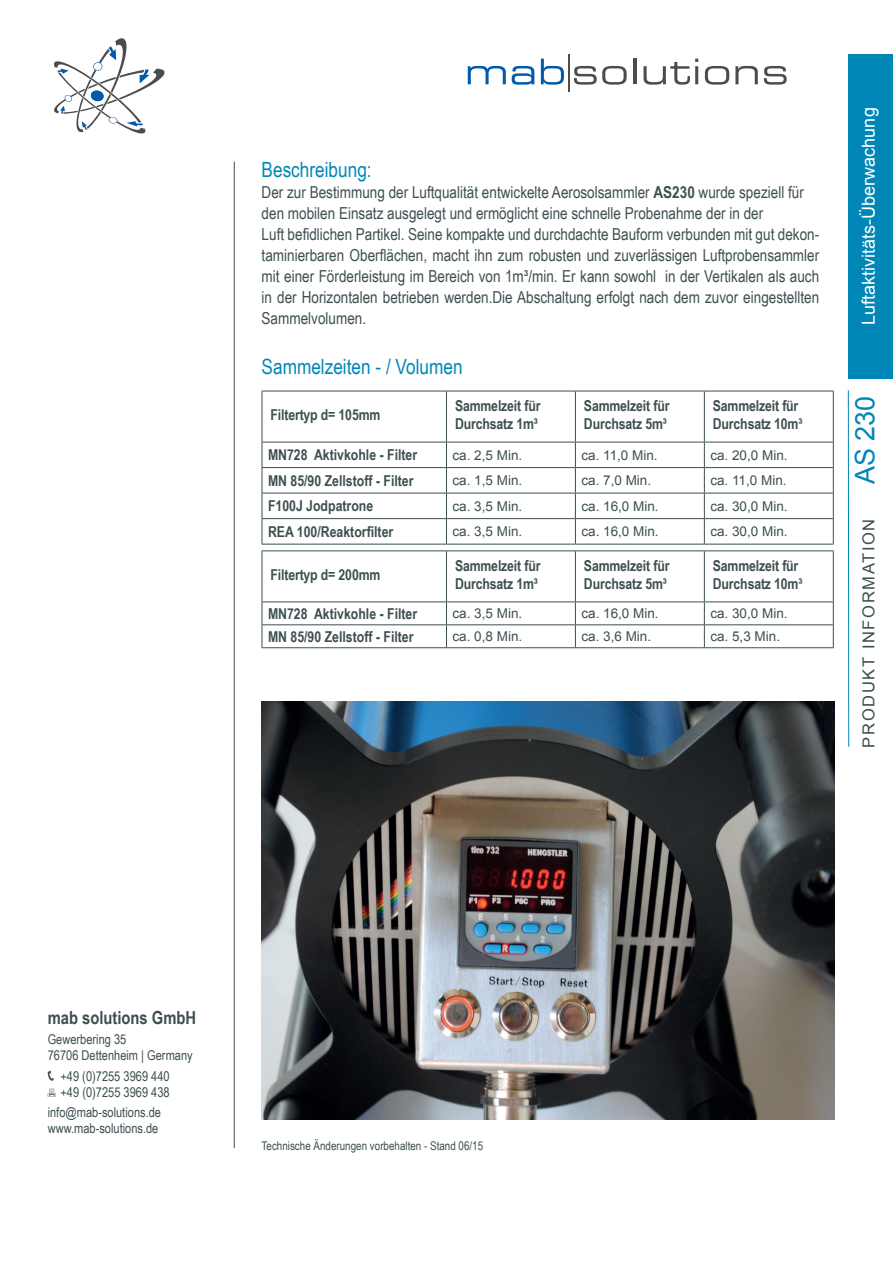
<style>
.page{position:relative;width:893px;height:1263px;background:#fff}
.page>*{position:absolute;margin:0;border:0;box-sizing:border-box;transform-origin:0 0}
.t1{font:27px "Arial";color:#0087b8}
.t2{font:21px "Arial Narrow";color:#0087b8}
.t3{font:18px "Arial";color:#fff}
.t4{font:700 18px "Arial Narrow";color:#3d4f51}
.t5{font:16.5px/21px "Arial Narrow";color:#3d4f51}
.t6{font:16.5px "Arial";letter-spacing:.1em;color:#3d4f51}
.t7{font:700 15px/18px "Arial Narrow";letter-spacing:-.01em;color:#3d4f51}
.t8{font:13.5px "Arial";color:#3d4f51}
.t9{font:13.5px/16.2px "Arial Narrow";color:#3d4f51}
.t10{font:12px "Arial Narrow";color:#3d4f51}
.s1{font-weight:700}
</style>
<div class="page">
<hr style="left:234px;top:162px;width:1px;height:986px;background:#3d4f51">
<svg style="left:468px;top:66px;width:38px;height:18px"></svg>
<svg style="left:512px;top:66px;width:22px;height:19px"></svg>
<svg style="left:541px;top:59px;width:23px;height:26px"></svg>
<svg style="left:574px;top:66px;width:53px;height:19px"></svg>
<hr style="left:633px;top:59px;width:3px;height:25px;background:#4b4c4d">
<svg style="left:644px;top:59px;width:54px;height:26px"></svg>
<svg style="left:705px;top:66px;width:24px;height:19px"></svg>
<svg style="left:735px;top:66px;width:23px;height:18px"></svg>
<svg style="left:764px;top:66px;width:23px;height:19px"></svg>
<hr style="left:569px;top:54px;width:1px;height:37px;background:#4b4c4d">
<svg style="left:54px;top:38px;width:111px;height:95px"></svg>
<hr style="left:848px;top:390px;width:1px;height:357px;background:#0087b8">
<div style="left:848px;top:54px;width:45px;height:324px;background:#0087b8"></div>
<svg style="left:47px;top:1070px;width:7px;height:11px"></svg>
<svg style="left:48px;top:1089px;width:8px;height:8px"></svg>
<img style="left:262px;top:702px;width:573px;height:418px">
<hr style="left:262px;top:391px;width:184px;height:1px;background:#3d4f51">
<hr style="left:262px;top:391px;width:1px;height:51px;background:#3d4f51">
<hr style="left:446px;top:391px;width:129px;height:1px;background:#3d4f51">
<hr style="left:446px;top:391px;width:1px;height:51px;background:#3d4f51">
<hr style="left:575px;top:391px;width:129px;height:1px;background:#3d4f51">
<hr style="left:575px;top:391px;width:1px;height:51px;background:#3d4f51">
<hr style="left:704px;top:391px;width:130px;height:1px;background:#3d4f51">
<hr style="left:704px;top:391px;width:1px;height:51px;background:#3d4f51">
<hr style="left:833px;top:391px;width:1px;height:51px;background:#3d4f51">
<hr style="left:262px;top:442px;width:184px;height:1px;background:#3d4f51">
<hr style="left:446px;top:442px;width:129px;height:1px;background:#3d4f51">
<hr style="left:575px;top:442px;width:129px;height:1px;background:#3d4f51">
<hr style="left:704px;top:442px;width:130px;height:1px;background:#3d4f51">
<hr style="left:262px;top:467px;width:184px;height:1px;background:#3d4f51">
<hr style="left:446px;top:467px;width:129px;height:1px;background:#3d4f51">
<hr style="left:575px;top:467px;width:129px;height:1px;background:#3d4f51">
<hr style="left:704px;top:467px;width:130px;height:1px;background:#3d4f51">
<hr style="left:262px;top:493px;width:184px;height:1px;background:#3d4f51">
<hr style="left:446px;top:493px;width:129px;height:1px;background:#3d4f51">
<hr style="left:575px;top:493px;width:129px;height:1px;background:#3d4f51">
<hr style="left:704px;top:493px;width:130px;height:1px;background:#3d4f51">
<hr style="left:262px;top:518px;width:184px;height:1px;background:#3d4f51">
<svg style="left:262px;top:442px;width:1px;height:102px"></svg>
<hr style="left:446px;top:518px;width:129px;height:1px;background:#3d4f51">
<svg style="left:446px;top:442px;width:1px;height:102px"></svg>
<hr style="left:575px;top:518px;width:129px;height:1px;background:#3d4f51">
<svg style="left:575px;top:442px;width:1px;height:102px"></svg>
<hr style="left:704px;top:518px;width:130px;height:1px;background:#3d4f51">
<svg style="left:704px;top:442px;width:1px;height:102px"></svg>
<svg style="left:833px;top:442px;width:1px;height:102px"></svg>
<hr style="left:262px;top:544px;width:184px;height:1px;background:#3d4f51">
<hr style="left:446px;top:544px;width:129px;height:1px;background:#3d4f51">
<hr style="left:575px;top:544px;width:129px;height:1px;background:#3d4f51">
<hr style="left:704px;top:544px;width:130px;height:1px;background:#3d4f51">
<hr style="left:262px;top:550px;width:184px;height:1px;background:#3d4f51">
<hr style="left:262px;top:551px;width:1px;height:50px;background:#3d4f51">
<hr style="left:446px;top:550px;width:129px;height:1px;background:#3d4f51">
<hr style="left:446px;top:551px;width:1px;height:50px;background:#3d4f51">
<hr style="left:575px;top:550px;width:129px;height:1px;background:#3d4f51">
<hr style="left:575px;top:551px;width:1px;height:50px;background:#3d4f51">
<hr style="left:704px;top:550px;width:130px;height:1px;background:#3d4f51">
<hr style="left:704px;top:551px;width:1px;height:50px;background:#3d4f51">
<hr style="left:833px;top:551px;width:1px;height:50px;background:#3d4f51">
<hr style="left:262px;top:601px;width:184px;height:1px;background:#3d4f51">
<hr style="left:446px;top:601px;width:129px;height:1px;background:#3d4f51">
<hr style="left:575px;top:601px;width:129px;height:1px;background:#3d4f51">
<hr style="left:704px;top:601px;width:130px;height:1px;background:#3d4f51">
<hr style="left:262px;top:624px;width:184px;height:1px;background:#3d4f51">
<svg style="left:262px;top:602px;width:1px;height:45px"></svg>
<hr style="left:446px;top:624px;width:129px;height:1px;background:#3d4f51">
<svg style="left:446px;top:602px;width:1px;height:45px"></svg>
<hr style="left:575px;top:624px;width:129px;height:1px;background:#3d4f51">
<svg style="left:575px;top:602px;width:1px;height:45px"></svg>
<hr style="left:704px;top:624px;width:130px;height:1px;background:#3d4f51">
<svg style="left:704px;top:602px;width:1px;height:45px"></svg>
<svg style="left:833px;top:602px;width:1px;height:45px"></svg>
<hr style="left:262px;top:647px;width:184px;height:1px;background:#3d4f51">
<hr style="left:446px;top:647px;width:129px;height:1px;background:#3d4f51">
<hr style="left:575px;top:647px;width:129px;height:1px;background:#3d4f51">
<hr style="left:704px;top:647px;width:130px;height:1px;background:#3d4f51">
<p class="t2" style="left:262px;top:154px;width:112px">Beschreibung:</p>
<p class="t5" style="left:262px;top:181px;width:559px">Der zur Bestimmung der Luftqualität entwickelte Aerosolsammler <span class="s1">AS230</span> wurde speziell für den mobilen Einsatz ausgelegt und ermöglicht eine schnelle Probenahme der in der<br>Luft befidlichen Partikel. Seine kompakte und durchdachte Bauform verbunden mit gut dekon&shy;taminierbaren Oberflächen, macht ihn zum robusten und zuverlässigen Luftprobensammler mit einer Förderleistung im Bereich von 1m³/min. Er kann sowohl in der Vertikalen als auch in der Horizontalen betrieben werden.Die Abschaltung erfolgt nach dem zuvor eingestellten Sammelvolumen.</p>
<p class="t2" style="left:262px;top:351px;width:203px">Sammelzeiten - / Volumen</p>
<p class="t7" style="left:270px;top:405px;width:111px">Filtertyp d= 105mm</p>
<p class="t7" style="left:455px;top:396px;width:87px">Sammelzeit für<br>Durchsatz 1m³</p>
<p class="t7" style="left:584px;top:396px;width:87px">Sammelzeit für<br>Durchsatz 5m³</p>
<p class="t7" style="left:713px;top:396px;width:91px">Sammelzeit für<br>Durchsatz 10m³</p>
<p class="t7" style="left:268px;top:445px;width:151px">MN728 Aktivkohle - Filter</p>
<p class="t8" style="left:452px;top:446px;width:71px">ca. 2,5 Min.</p>
<p class="t8" style="left:581px;top:446px;width:78px">ca. 11,0 Min.</p>
<p class="t8" style="left:710px;top:446px;width:79px">ca. 20,0 Min.</p>
<p class="t7" style="left:268px;top:471px;width:147px">MN 85/90 Zellstoff - Filter</p>
<p class="t8" style="left:452px;top:471px;width:71px">ca. 1,5 Min.</p>
<p class="t8" style="left:581px;top:471px;width:71px">ca. 7,0 Min.</p>
<p class="t8" style="left:710px;top:471px;width:78px">ca. 11,0 Min.</p>
<p class="t7" style="left:268px;top:496px;width:107px">F100J Jodpatrone</p>
<p class="t8" style="left:452px;top:497px;width:71px">ca. 3,5 Min.</p>
<p class="t8" style="left:581px;top:497px;width:79px">ca. 16,0 Min.</p>
<p class="t8" style="left:710px;top:497px;width:79px">ca. 30,0 Min.</p>
<p class="t7" style="left:268px;top:522px;width:127px">REA 100/Reaktorfilter</p>
<p class="t8" style="left:452px;top:522px;width:71px">ca. 3,5 Min.</p>
<p class="t8" style="left:581px;top:522px;width:79px">ca. 16,0 Min.</p>
<p class="t8" style="left:710px;top:522px;width:79px">ca. 30,0 Min.</p>
<p class="t7" style="left:270px;top:565px;width:111px">Filtertyp d= 200mm</p>
<p class="t7" style="left:455px;top:556px;width:87px">Sammelzeit für<br>Durchsatz 1m³</p>
<p class="t7" style="left:584px;top:556px;width:87px">Sammelzeit für<br>Durchsatz 5m³</p>
<p class="t7" style="left:713px;top:556px;width:91px">Sammelzeit für<br>Durchsatz 10m³</p>
<p class="t7" style="left:268px;top:604px;width:151px">MN728 Aktivkohle - Filter</p>
<p class="t8" style="left:452px;top:604px;width:71px">ca. 3,5 Min.</p>
<p class="t8" style="left:581px;top:604px;width:79px">ca. 16,0 Min.</p>
<p class="t8" style="left:710px;top:604px;width:79px">ca. 30,0 Min.</p>
<p class="t7" style="left:268px;top:627px;width:147px">MN 85/90 Zellstoff - Filter</p>
<p class="t8" style="left:452px;top:627px;width:71px">ca. 0,8 Min.</p>
<p class="t8" style="left:581px;top:627px;width:71px">ca. 3,6 Min.</p>
<p class="t8" style="left:710px;top:627px;width:71px">ca. 5,3 Min.</p>
<p class="t3" style="left:856px;top:325px;width:219px;rotate:-90deg">Luftaktivitäts-Überwachung</p>
<h1 class="t1" style="left:846px;top:484px;width:90px;rotate:-90deg">AS 230</h1>
<p class="t6" style="left:857px;top:748px;width:230px;rotate:-90deg">PRODUKT INFORMATION</p>
<p class="t4" style="left:48px;top:1003px;width:150px">mab solutions GmbH</p>
<p class="t9" style="left:48px;top:1030px;width:147px">Gewerbering 35<br>76706 Dettenheim | Germany</p>
<p class="t9" style="left:60px;top:1067px;width:111px">+49 (0)7255 3969 440 +49 (0)7255 3969 438</p>
<p class="t9" style="left:48px;top:1104px;width:115px">info@mab-solutions.de www.mab-solutions.de</p>
<p class="t10" style="left:262px;top:1137px;width:223px">Technische Änderungen vorbehalten - Stand 06/15</p>
</div>
